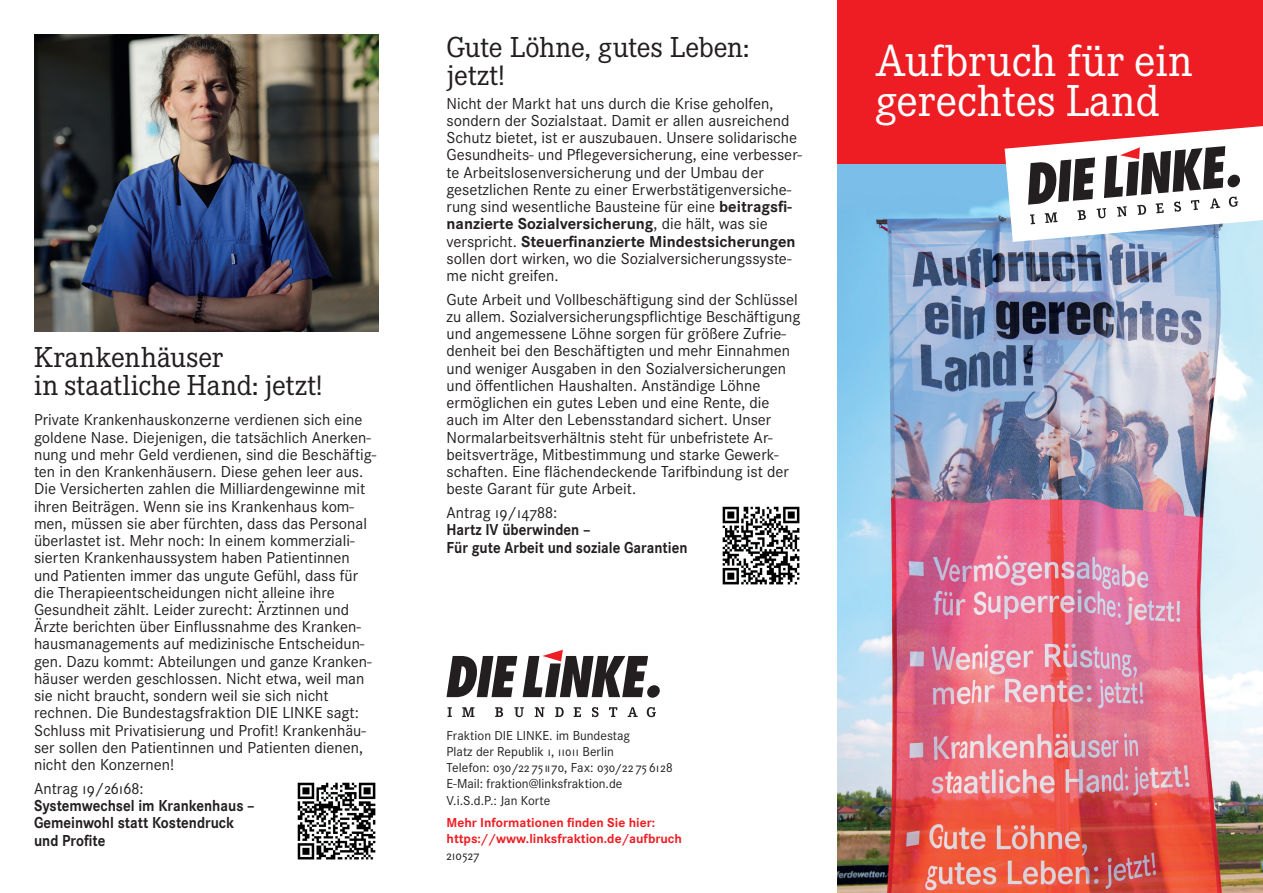
<style>
.page{position:relative;width:1263px;height:893px;background:#fff}
.page>*{position:absolute;margin:0;border:0;box-sizing:border-box;transform-origin:0 0}
.t1{font:46.5px/40.5px "Corporate E";color:#fff}
.t2{font:30px/28.5px "Corporate E";color:#231f20}
.t3{font:16.5px/17.2px "Corporate S";color:#231f20}
.t4{font:700 16.5px/17.2px "Corporate S";color:#231f20;scale:.9 1}
.t5{font:13.5px/16.2px "Corporate S";color:#231f20}
.t6{font:700 13.5px/16.2px "Corporate S";color:#ee1d23}
.s1{font-weight:700}
</style>
<div class="page">
<img style="left:297px;top:782px;width:79px;height:78px">
<img style="left:722px;top:506px;width:78px;height:79px">
<svg style="left:446px;top:650px;width:214px;height:48px"></svg>
<svg style="left:447px;top:707px;width:209px;height:10px"></svg>
<img style="left:838px;top:163px;width:425px;height:730px">
<div style="left:838px;top:0;width:425px;height:163px;background:#ee1d23"></div>
<svg style="left:1005px;top:126px;width:258px;height:116px"></svg>
<img style="left:34px;top:34px;width:344px;height:298px">
<h2 class="t2" style="left:34px;top:343px;width:290px">Krankenhäuser<br>in staatliche Hand: jetzt!</h2>
<p class="t3" style="left:34px;top:411px;width:344px">Private Krankenhauskonzerne verdienen sich eine goldene Nase. Diejenigen, die tatsächlich Anerken&shy;nung und mehr Geld verdienen, sind die Beschäftig&shy;ten in den Krankenhäusern. Diese gehen leer aus.<br>Die Versicherten zahlen die Milliardengewinne mit ihren Beiträgen. Wenn sie ins Krankenhaus kom&shy;men, müssen sie aber fürchten, dass das Personal überlastet ist. Mehr noch: In einem kommerziali&shy;sierten Krankenhaussystem haben Patientinnen und Patienten immer das ungute Gefühl, dass für die Therapieentscheidungen nicht alleine ihre Gesundheit zählt. Leider zurecht: Ärztinnen und Ärzte berichten über Einflussnahme des Kranken&shy;hausmanagements auf medizinische Entscheidun&shy;gen. Dazu kommt: Abteilungen und ganze Kranken&shy;häuser werden geschlossen. Nicht etwa, weil man sie nicht braucht, sondern weil sie sich nicht rechnen. Die Bundestagsfraktion DIE LINKE sagt:<br>Schluss mit Privatisierung und Profit! Krankenhäu&shy;ser sollen den Patientinnen und Patienten dienen, nicht den Konzernen!</p>
<p class="t3" style="left:34px;top:780px;width:111px">Antrag 19/26168:</p>
<p class="t4" style="left:34px;top:798px;width:247px">Systemwechsel im Krankenhaus –<br>Gemeinwohl statt Kostendruck und Profite</p>
<h2 class="t2" style="left:446px;top:33px;width:304px">Gute Löhne, gutes Leben: jetzt!</h2>
<p class="t3" style="left:446px;top:95px;width:357px">Nicht der Markt hat uns durch die Krise geholfen, sondern der Sozialstaat. Damit er allen ausreichend Schutz bietet, ist er auszubauen. Unsere solidarische Gesundheits- und Pflegeversicherung, eine verbesser&shy;te Arbeitslosenversicherung und der Umbau der gesetzlichen Rente zu einer Erwerbstätigenversiche&shy;rung sind wesentliche Bausteine für eine <span class="s1">beitragsfi&shy;nanzierte Sozialversicherung</span>, die hält, was sie verspricht. <span class="s1">Steuerfinanzierte Mindestsicherungen </span>sollen dort wirken, wo die Sozialversicherungssyste&shy;me nicht greifen.</p>
<p class="t3" style="left:446px;top:291px;width:356px">Gute Arbeit und Vollbeschäftigung sind der Schlüssel zu allem. Sozialversicherungspflichtige Beschäftigung und angemessene Löhne sorgen für größere Zufrie&shy;denheit bei den Beschäftigten und mehr Einnahmen und weniger Ausgaben in den Sozialversicherungen und öffentlichen Haushalten. Anständige Löhne ermöglichen ein gutes Leben und eine Rente, die auch im Alter den Lebensstandard sichert. Unser Normalarbeitsverhältnis steht für unbefristete Ar&shy;beitsverträge, Mitbestimmung und starke Gewerk&shy;schaften. Eine flächendeckende Tarifbindung ist der beste Garant für gute Arbeit.</p>
<p class="t3" style="left:446px;top:504px;width:112px">Antrag 19/14788:</p>
<p class="t4" style="left:446px;top:522px;width:269px">Hartz IV überwinden –<br>Für gute Arbeit und soziale Garantien</p>
<p class="t5" style="left:446px;top:727px;width:228px">Fraktion DIE LINKE. im Bundestag<br>Platz der Republik 1, 11011 Berlin<br>Telefon: 030/22 751170, Fax: 030/22 75 6128<br>E-Mail: fraktion@linksfraktion.de V.i.S.d.P.: Jan Korte</p>
<p class="t6" style="left:446px;top:815px;width:237px">Mehr Informationen finden Sie hier: https://www.linksfraktion.de/aufbruch</p>
<p class="t5" style="left:446px;top:847px;width:34px">210527</p>
<h1 class="t1" style="left:875px;top:41px;width:319px">Aufbruch für ein gerechtes Land</h1>
</div>
